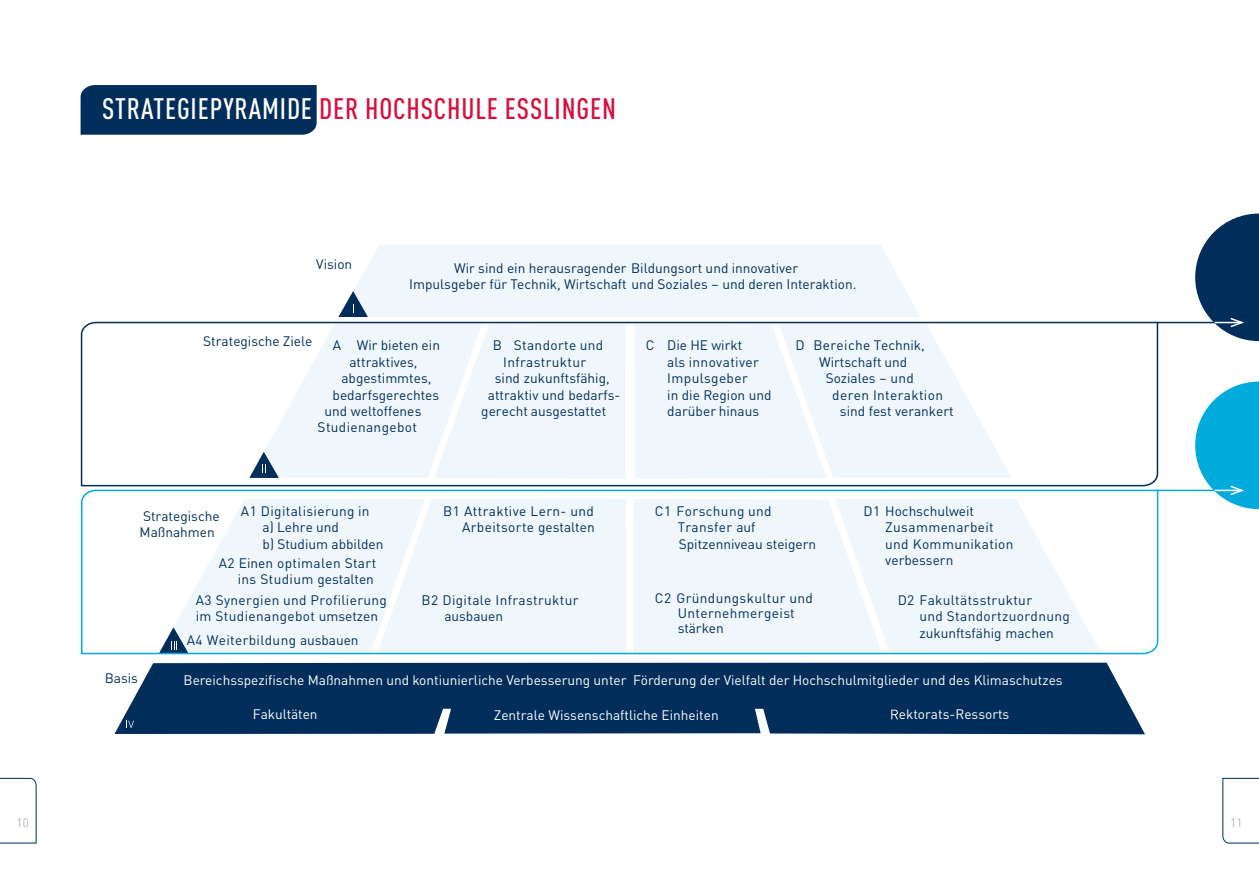
<style>
.page{position:relative;width:1259px;height:893px;background:#fff}
.page>*{position:absolute;margin:0;border:0;box-sizing:border-box;transform-origin:0 0}
.t1{font:500 condensed 29.25px "DIN Pro";letter-spacing:.03em;color:#d60f3c}
.t2{font:13.65px/16.4px "DIN Pro";color:#002d5a}
.t3{font:13.65px/16.4px "DIN Pro";letter-spacing:.025em;color:#002d5a}
.t4{font:13.65px "DIN Pro";color:#fff}
.t5{font:13.65px/16.4px "DIN Pro";letter-spacing:.03em;color:#002d5a;text-align:right}
.t6{font:300 12px "DIN Pro";color:#9d9d9c}
.s1{color:#fff}
</style>
<div class="page">
<div style="left:114px;top:663px;width:1031px;height:71px;background:#002d5a"></div>
<svg style="left:891px;top:710px;width:7px;height:9px"></svg>
<svg style="left:126px;top:721px;width:8px;height:7px"></svg>
<svg style="left:338px;top:245px;width:582px;height:72px"></svg>
<div style="left:81px;top:85px;width:236px;height:50px;background:#002d5a"></div>
<svg style="left:80px;top:321px;width:1079px;height:166px"></svg>
<hr style="left:1157px;top:322px;width:64px;height:1px;background:#002d5a">
<svg style="left:1222px;top:778px;width:37px;height:65px"></svg>
<svg style="left:0;top:778px;width:36px;height:65px"></svg>
<svg style="left:80px;top:489px;width:1079px;height:166px"></svg>
<hr style="left:1157px;top:490px;width:64px;height:1px;background:#00aadb">
<svg style="left:1195px;top:214px;width:64px;height:127px"></svg>
<svg style="left:1195px;top:382px;width:64px;height:127px"></svg>
<h1 class="t1" style="left:102px;top:87px;width:515px"><span class="s1">STRATEGIEPYRAMIDE</span> DER HOCHSCHULE ESSLINGEN</h1>
<p class="t2" style="left:316px;top:255px;width:38px">Vision</p>
<p class="t2" style="left:409px;top:260px;width:448px;line-height:15.6px;text-indent:45px">Wir sind ein herausragender Bildungsort und innovativer<br>Impulsgeber für Technik, Wirtschaft und Soziales – und deren Interaktion.</p>
<p class="t2" style="left:203px;top:332px;width:111px">Strategische Ziele</p>
<p class="t2" style="left:333px;top:336px;width:109px">A Wir bieten ein</p>
<p class="t2" style="left:349px;top:353px;width:70px">attraktives,</p>
<p class="t2" style="left:341px;top:369px;width:91px">abgestimmtes,</p>
<p class="t2" style="left:332px;top:385px;width:108px">bedarfsgerechtes</p>
<p class="t2" style="left:324px;top:402px;width:98px">und weltoffenes</p>
<p class="t3" style="left:318px;top:418px;width:101px">Studienangebot</p>
<p class="t5" style="left:493px;top:336px;width:112px">B Standorte und</p>
<p class="t3" style="left:503px;top:353px;width:85px">Infrastruktur</p>
<p class="t2" style="left:495px;top:369px;width:116px">sind zukunftsfähig,</p>
<p class="t2" style="left:488px;top:386px;width:134px">attraktiv und bedarfs-</p>
<p class="t2" style="left:481px;top:402px;width:127px">gerecht ausgestattet</p>
<p class="t2" style="left:667px;top:336px;width:106px;text-indent:-22px">C Die HE wirkt<br>als innovativer<br>Impulsgeber<br>in die Region und darüber hinaus</p>
<p class="t3" style="left:795px;top:336px;width:131px">D Bereiche Technik,</p>
<p class="t2" style="left:819px;top:353px;width:90px">Wirtschaft und</p>
<p class="t2" style="left:825px;top:369px;width:90px">Soziales – und</p>
<p class="t3" style="left:832px;top:386px;width:112px">deren Interaktion</p>
<p class="t2" style="left:840px;top:402px;width:115px">sind fest verankert</p>
<p class="t5" style="left:443px;top:502px;width:153px">B1 Attraktive Lern- und<br>Arbeitsorte gestalten</p>
<p class="t2" style="left:677px;top:502px;width:140px;text-indent:-23px">C1 Forschung und<br>Transfer auf<br>Spitzenniveau steigern</p>
<p class="t2" style="left:263px;top:502px;width:122px;text-indent:-22px">A1 Digitalisierung in a) Lehre und<br>b) Studium abbilden</p>
<p class="t3" style="left:219px;top:553px;width:159px;text-align:right">A2 Einen optimalen Start ins Studium gestalten</p>
<p class="t3" style="left:885px;top:502px;width:130px;text-indent:-22px">D1 Hochschulweit<br>Zusammenarbeit und Kommunikation verbessern</p>
<p class="t3" style="left:919px;top:591px;width:152px;text-indent:-22px">D2 Fakultätsstruktur<br>und Standortzuordnung zukunftsfähig machen</p>
<p class="t4" style="left:184px;top:669px;width:880px">Bereichsspezifische Maßnahmen und kontiunierliche Verbesserung unter Förderung der Vielfalt der Hochschulmitglieder und des Klimaschutzes</p>
<p class="t4" style="left:494px;top:705px;width:226px">Zentrale Wissenschaftliche Einheiten</p>
<p class="t2" style="left:140px;top:507px;width:82px">Strategische<br>Maßnahmen</p>
<p class="t3" style="left:677px;top:590px;width:137px;line-height:14.7px;text-indent:-23px">C2 Gründungskultur und<br>Unternehmergeist stärken</p>
<p class="t3" style="left:444px;top:591px;width:136px;text-indent:-23px">B2 Digitale Infrastruktur ausbauen</p>
<p class="t3" style="left:196px;top:591px;width:193px">A3 Synergien und Profilierung im Studienangebot umsetzen</p>
<p class="t3" style="left:187px;top:631px;width:173px">A4 Weiterbildung ausbauen</p>
<p class="t2" style="left:105px;top:669px;width:35px">Basis</p>
<p class="t4" style="left:253px;top:704px;width:66px">Fakultäten</p>
<p class="t4" style="left:899px;top:704px;width:112px">ektorats-Ressorts</p>
<p class="t6" style="left:17px;top:813px;width:14px">10</p>
<p class="t6" style="left:1230px;top:813px;width:14px">11</p>
</div>
